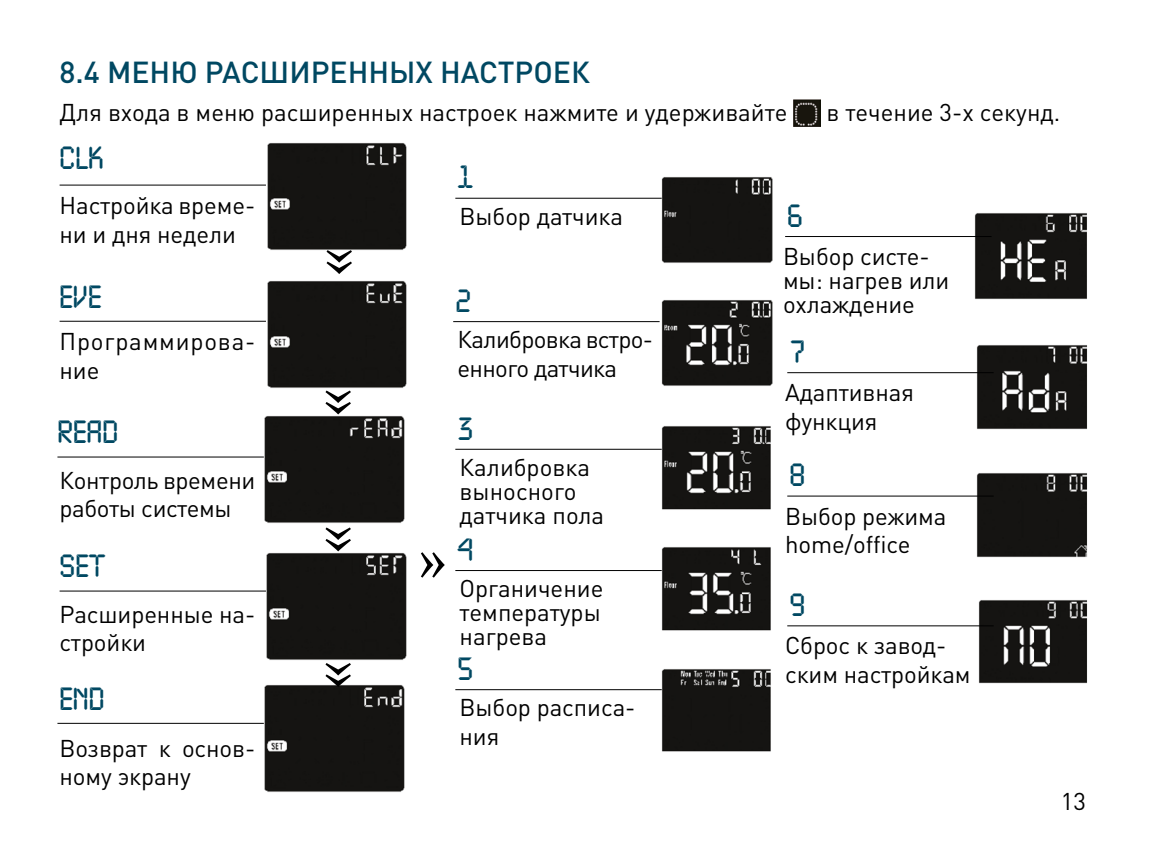
<style>
.page{position:relative;width:1149px;height:851px;background:#fff}
.page>*{position:absolute;margin:0;border:0;box-sizing:border-box;transform-origin:0 0}
.t1{font:69px "Minion Pro";color:#000}
.t2{font:500 30px "DIN Pro";color:#004862}
.t3{font:30px "a LCD Nova";color:#004862}
.t4{font:24px/28.8px "DIN Pro";letter-spacing:-.005em;color:#000}
.t5{font:24px/28.8px "DIN Pro";letter-spacing:-.025em;color:#000}
.t6{font:24px/28.8px "DIN Pro";letter-spacing:.035em;color:#000}
</style>
<div class="page">
<img style="left:793px;top:100px;width:27px;height:26px">
<div style="left:267px;top:143px;width:140px;height:107px;background:#151412"></div>
<img style="left:267px;top:281px;width:140px;height:107px">
<img style="left:263px;top:416px;width:142px;height:107px">
<img style="left:265px;top:553px;width:142px;height:107px">
<img style="left:264px;top:685px;width:141px;height:106px">
<hr style="left:60px;top:184px;width:206px;height:1px;background:#000">
<hr style="left:60px;top:321px;width:206px;height:1px;background:#000">
<hr style="left:57px;top:456px;width:207px;height:1px;background:#000">
<hr style="left:60px;top:590px;width:206px;height:1px;background:#000">
<hr style="left:57px;top:722px;width:207px;height:1px;background:#000">
<img style="left:661px;top:177px;width:112px;height:86px">
<img style="left:661px;top:300px;width:112px;height:86px">
<img style="left:661px;top:426px;width:110px;height:84px">
<img style="left:661px;top:547px;width:110px;height:84px">
<img style="left:661px;top:669px;width:110px;height:83px">
<img style="left:974px;top:213px;width:113px;height:87px">
<img style="left:976px;top:345px;width:112px;height:85px">
<img style="left:976px;top:473px;width:112px;height:85px">
<img style="left:978px;top:600px;width:110px;height:84px">
<hr style="left:455px;top:198px;width:206px;height:1px;background:#000">
<hr style="left:453px;top:321px;width:206px;height:1px;background:#000">
<hr style="left:455px;top:448px;width:206px;height:1px;background:#000">
<hr style="left:455px;top:570px;width:206px;height:1px;background:#000">
<hr style="left:455px;top:689px;width:206px;height:1px;background:#000">
<hr style="left:784px;top:236px;width:207px;height:1px;background:#000">
<hr style="left:787px;top:372px;width:206px;height:1px;background:#000">
<hr style="left:787px;top:495px;width:206px;height:1px;background:#000">
<hr style="left:787px;top:625px;width:206px;height:1px;background:#000">
<p class="t2" style="left:60px;top:51px;width:531px">8.4 МЕНЮ РАСШИРЕННЫХ НАСТРОЕК</p>
<p class="t4" style="left:60px;top:97px;width:729px">Для входа в меню расширенных настроек нажмите и удерживайте</p>
<p class="t4" style="left:826px;top:97px;width:235px">в течение 3-х секунд.</p>
<p class="t3" style="left:60px;top:143px;width:46px">CLK</p>
<p class="t4" style="left:60px;top:190px;width:197px">Настройка време&shy;ни и дня недели</p>
<p class="t3" style="left:60px;top:281px;width:43px">EVE</p>
<p class="t6" style="left:60px;top:326px;width:197px">Программирова&shy;ние</p>
<p class="t3" style="left:57px;top:417px;width:62px">READ</p>
<p class="t4" style="left:60px;top:464px;width:197px">Контроль времени работы системы</p>
<p class="t3" style="left:60px;top:551px;width:47px">SET</p>
<p class="t4" style="left:60px;top:598px;width:197px">Расширенные на&shy;стройки</p>
<p class="t3" style="left:60px;top:683px;width:46px">END</p>
<p class="t4" style="left:60px;top:732px;width:197px">Возврат к основ&shy;ному экрану</p>
<p class="t1" style="left:392px;top:247px;width:32px;rotate:90deg">»</p>
<p class="t1" style="left:391px;top:387px;width:32px;rotate:90deg">»</p>
<p class="t1" style="left:391px;top:524px;width:32px;rotate:90deg">»</p>
<p class="t1" style="left:391px;top:659px;width:32px;rotate:90deg">»</p>
<p class="t3" style="left:457px;top:162px;width:17px">1</p>
<p class="t4" style="left:459px;top:201px;width:165px">Выбор датчика</p>
<p class="t3" style="left:455px;top:286px;width:17px">2</p>
<p class="t5" style="left:457px;top:324px;width:197px">Калибровка встро&shy;енного датчика</p>
<p class="t1" style="left:417px;top:512px;width:32px">»</p>
<p class="t3" style="left:457px;top:413px;width:17px">3</p>
<p class="t4" style="left:459px;top:451px;width:132px">Калибровка</p>
<p class="t4" style="left:459px;top:475px;width:118px">выносного</p>
<p class="t4" style="left:459px;top:499px;width:146px">датчика пола</p>
<p class="t3" style="left:457px;top:534px;width:17px">4</p>
<p class="t4" style="left:459px;top:575px;width:145px;line-height:24px;text-align:justify">Органичение температуры нагрева</p>
<p class="t3" style="left:457px;top:653px;width:17px">5</p>
<p class="t4" style="left:459px;top:692px;width:177px">Выбор расписа&shy;ния</p>
<p class="t3" style="left:787px;top:201px;width:17px">6</p>
<p class="t4" style="left:782px;top:243px;width:168px;line-height:24px">Выбор систе&shy;мы: нагрев или охлаждение</p>
<p class="t3" style="left:789px;top:337px;width:17px">7</p>
<p class="t4" style="left:784px;top:377px;width:130px">Адаптивная функция</p>
<p class="t3" style="left:789px;top:460px;width:17px">8</p>
<p class="t4" style="left:784px;top:500px;width:163px">Выбор режима home/office</p>
<p class="t3" style="left:789px;top:590px;width:17px">9</p>
<p class="t4" style="left:784px;top:630px;width:187px">Сброс к завод&shy;ским настройкам</p>
<p class="t4" style="left:1060px;top:785px;width:27px">13</p>
</div>
